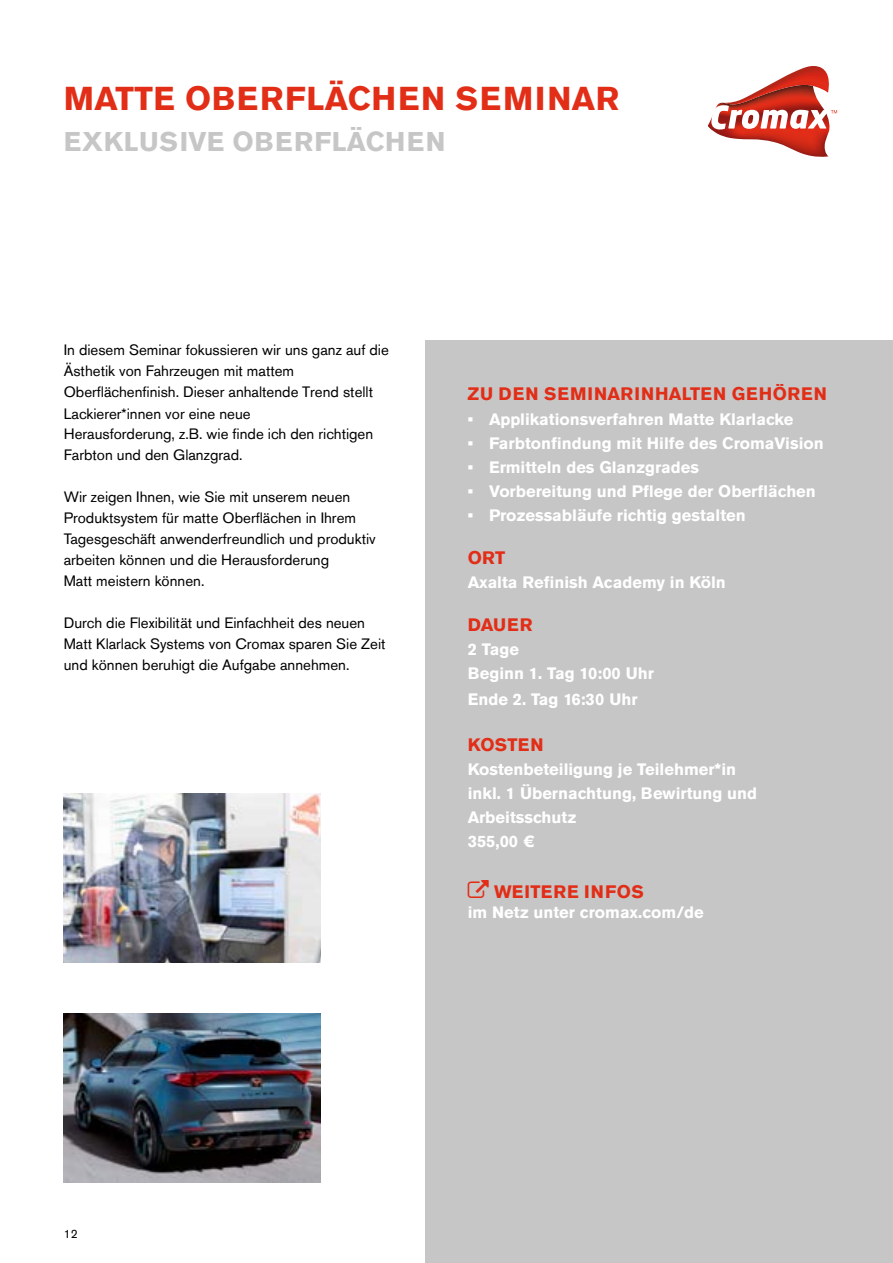
<style>
.page{position:relative;width:893px;height:1263px;background:#fff}
.page>*{position:absolute;margin:0;border:0;box-sizing:border-box;transform-origin:0 0}
.t1{font:700 33px "Akzidenz Grotesk Std";letter-spacing:.015em;color:#e22d17}
.t2{font:700 27px "Akzidenz Grotesk Std";letter-spacing:.035em;color:#c6c6c6}
.t3{font:700 18px "Akzidenz Grotesk Std";letter-spacing:.055em;color:#e22d17}
.t4{font:700 16.5px/24px "Akzidenz Grotesk Std";color:#fff}
.t5{font:15px/21px "Akzidenz Grotesk Std";color:#000}
.t6{font:12px "Akzidenz Grotesk Std";color:#000}
</style>
<div class="page">
<svg style="left:708px;top:66px;width:129px;height:91px"></svg>
<div style="left:425px;top:340px;width:468px;height:923px;background:#c6c6c6"></div>
<img style="left:64px;top:793px;width:257px;height:169px">
<img style="left:64px;top:1013px;width:257px;height:169px">
<h1 class="t1" style="left:64px;top:79px;width:557px">MATTE OBERFLÄCHEN SEMINAR</h1>
<h2 class="t2" style="left:64px;top:126px;width:383px">EXKLUSIVE OBERFLÄCHEN</h2>
<p class="t5" style="left:64px;top:339px;width:327px">In diesem Seminar fokussieren wir uns ganz auf die Ästhetik von Fahrzeugen mit mattem Oberflächenfinish. Dieser anhaltende Trend stellt Lackierer*innen vor eine neue<br>Herausforderung, z.B. wie finde ich den richtigen Farbton und den Glanzgrad.</p>
<p class="t5" style="left:64px;top:486px;width:313px">Wir zeigen Ihnen, wie Sie mit unserem neuen Produktsystem für matte Oberflächen in Ihrem Tagesgeschäft anwenderfreundlich und produktiv arbeiten können und die Herausforderung<br>Matt meistern können.</p>
<p class="t5" style="left:64px;top:612px;width:323px">Durch die Flexibilität und Einfachheit des neuen<br>Matt Klarlack Systems von Cromax sparen Sie Zeit und können beruhigt die Aufgabe annehmen.</p>
<p class="t3" style="left:468px;top:384px;width:361px">ZU DEN SEMINARINHALTEN GEHÖREN</p>
<p class="t4" style="left:468px;top:407px;width:327px">• Applikationsverfahren Matte Klarlacke</p>
<p class="t4" style="left:468px;top:431px;width:358px">• Farbtonfindung mit Hilfe des CromaVision</p>
<p class="t4" style="left:468px;top:455px;width:233px">• Ermitteln des Glanzgrades</p>
<p class="t4" style="left:468px;top:479px;width:350px">• Vorbereitung und Pflege der Oberflächen</p>
<p class="t4" style="left:468px;top:503px;width:280px">• Prozessabläufe richtig gestalten</p>
<p class="t3" style="left:468px;top:547px;width:39px">ORT</p>
<p class="t4" style="left:468px;top:570px;width:260px">Axalta Refinish Academy in Köln</p>
<p class="t3" style="left:468px;top:614px;width:66px">DAUER</p>
<p class="t4" style="left:468px;top:637px;width:188px">2 Tage<br>Beginn 1. Tag 10:00 Uhr</p>
<p class="t4" style="left:468px;top:687px;width:171px">Ende 2. Tag 16:30 Uhr</p>
<p class="t3" style="left:468px;top:734px;width:77px">KOSTEN</p>
<p class="t4" style="left:468px;top:757px;width:291px">Kostenbeteiligung je Teilehmer*in inkl. 1 Übernachtung, Bewirtung und<br>Arbeitsschutz<br>355,00 €</p>
<p class="t3" style="left:494px;top:881px;width:151px">WEITERE INFOS</p>
<p class="t4" style="left:468px;top:900px;width:238px">im Netz unter cromax.com/de</p>
<p class="t6" style="left:64px;top:1227px;width:15px">12</p>
</div>
